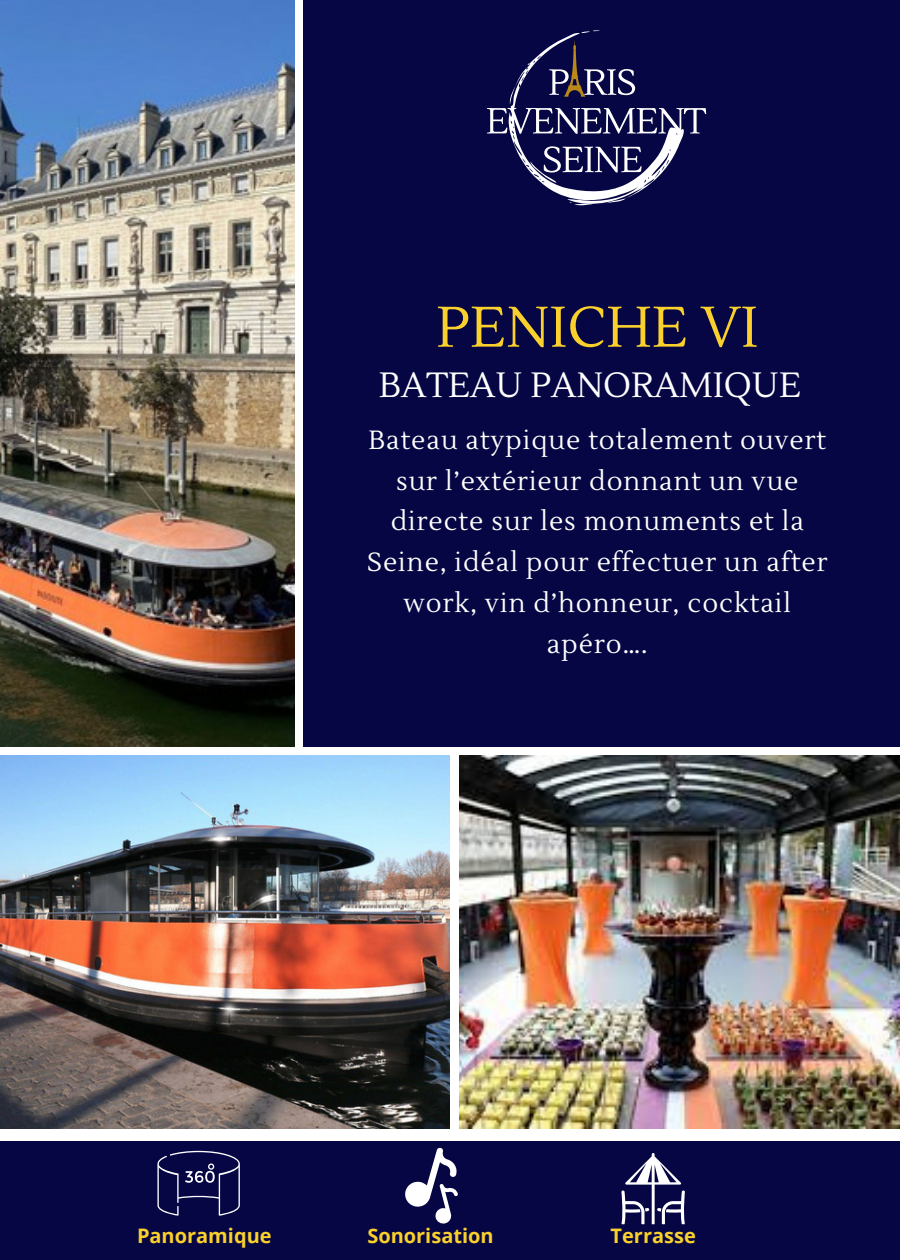
<style>
.page{position:relative;width:900px;height:1260px;background:#fff}
.page>*{position:absolute;margin:0;border:0;box-sizing:border-box;transform-origin:0 0}
.t1{font:56.75px "Lustria";color:#fad02c}
.t2{font:35px "Lustria";color:#fff}
.t3{font:26.25px/40.8px "Lustria";letter-spacing:.04em;color:#fff;text-align:center}
.t4{font:700 20px "Open Sans";color:#fad02c}
</style>
<div class="page">
<div style="left:304px;top:0;width:596px;height:746px;background:#060644"></div>
<img style="left:0;top:756px;width:450px;height:373px">
<img style="left:459px;top:756px;width:441px;height:373px">
<img style="left:0;top:0;width:294px;height:746px">
<div style="left:0;top:1141px;width:900px;height:119px;background:#060644"></div>
<svg style="left:157px;top:1151px;width:83px;height:65px"></svg>
<svg style="left:405px;top:1148px;width:53px;height:76px"></svg>
<svg style="left:621px;top:1153px;width:64px;height:71px"></svg>
<svg style="left:487px;top:30px;width:219px;height:175px"></svg>
<p class="t1" style="left:436px;top:292px;width:324px">PENICHE VI</p>
<p class="t2" style="left:379px;top:364px;width:424px">BATEAU PANORAMIQUE</p>
<p class="t3" style="left:367px;top:420px;width:462px">Bateau atypique totalement ouvert sur l’extérieur donnant un vue directe sur les monuments et la<br>Seine, idéal pour effectuer un after work, vin d’honneur, cocktail apéro….</p>
<p class="t4" style="left:137px;top:1222px;width:136px">Panoramique</p>
<p class="t4" style="left:367px;top:1221px;width:128px">Sonorisation</p>
<p class="t4" style="left:611px;top:1221px;width:87px">Terrasse</p>
</div>
